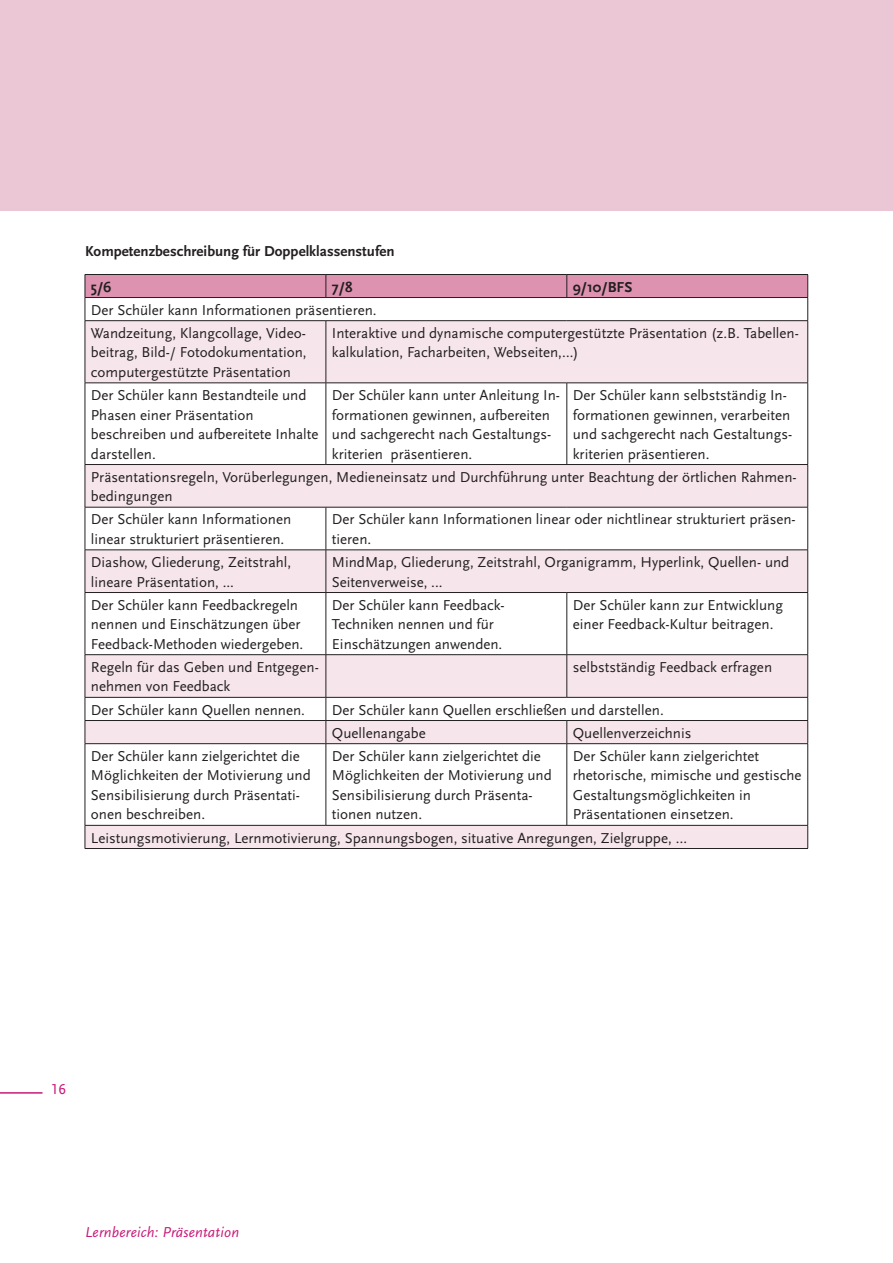
<style>
.page{position:relative;width:893px;height:1263px;background:#fff}
.page>*{position:absolute;margin:0;border:0;box-sizing:border-box;transform-origin:0 0}
.t1{font:15px/19.5px "Scala Sans LF";color:#231f20}
.t2{font:700 15px "Scala Sans";color:#231f20}
.t3{font:italic 15px "Scala Sans LF";letter-spacing:.01em;color:#c81a78}
.t4{font:15px "Scala Sans LF";color:#c81a78}
</style>
<div class="page">
<hr style="left:0;top:1092px;width:43px;height:2px;background:#c81a78">
<div style="left:0;top:0;width:893px;height:210px;background:#ebc6d4"></div>
<svg style="left:86px;top:321px;width:721px;height:527px"></svg>
<svg style="left:85px;top:274px;width:723px;height:46px"></svg>
<hr style="left:85px;top:320px;width:241px;height:1px;background:#231f20">
<hr style="left:85px;top:321px;width:1px;height:62px;background:#231f20">
<hr style="left:326px;top:320px;width:241px;height:1px;background:#231f20">
<hr style="left:326px;top:321px;width:1px;height:62px;background:#231f20">
<hr style="left:567px;top:320px;width:241px;height:1px;background:#231f20">
<hr style="left:807px;top:321px;width:1px;height:62px;background:#231f20">
<hr style="left:85px;top:383px;width:241px;height:1px;background:#231f20">
<hr style="left:85px;top:383px;width:1px;height:81px;background:#231f20">
<hr style="left:326px;top:383px;width:241px;height:1px;background:#231f20">
<hr style="left:326px;top:383px;width:1px;height:81px;background:#231f20">
<hr style="left:567px;top:383px;width:241px;height:1px;background:#231f20">
<hr style="left:567px;top:383px;width:1px;height:81px;background:#231f20">
<hr style="left:807px;top:383px;width:1px;height:81px;background:#231f20">
<hr style="left:85px;top:464px;width:241px;height:1px;background:#231f20">
<hr style="left:85px;top:465px;width:1px;height:42px;background:#231f20">
<hr style="left:326px;top:464px;width:482px;height:1px;background:#231f20">
<hr style="left:807px;top:465px;width:1px;height:42px;background:#231f20">
<hr style="left:85px;top:507px;width:241px;height:1px;background:#231f20">
<hr style="left:85px;top:507px;width:1px;height:43px;background:#231f20">
<hr style="left:326px;top:507px;width:241px;height:1px;background:#231f20">
<hr style="left:326px;top:507px;width:1px;height:43px;background:#231f20">
<hr style="left:567px;top:507px;width:241px;height:1px;background:#231f20">
<hr style="left:807px;top:507px;width:1px;height:43px;background:#231f20">
<hr style="left:85px;top:550px;width:241px;height:1px;background:#231f20">
<hr style="left:85px;top:550px;width:1px;height:42px;background:#231f20">
<hr style="left:326px;top:550px;width:241px;height:1px;background:#231f20">
<hr style="left:326px;top:550px;width:1px;height:42px;background:#231f20">
<hr style="left:567px;top:550px;width:241px;height:1px;background:#231f20">
<hr style="left:807px;top:550px;width:1px;height:42px;background:#231f20">
<hr style="left:85px;top:592px;width:241px;height:1px;background:#231f20">
<hr style="left:85px;top:593px;width:1px;height:61px;background:#231f20">
<hr style="left:326px;top:592px;width:241px;height:1px;background:#231f20">
<hr style="left:326px;top:593px;width:1px;height:61px;background:#231f20">
<hr style="left:567px;top:592px;width:241px;height:1px;background:#231f20">
<hr style="left:567px;top:593px;width:1px;height:61px;background:#231f20">
<hr style="left:807px;top:593px;width:1px;height:61px;background:#231f20">
<hr style="left:85px;top:654px;width:241px;height:1px;background:#231f20">
<hr style="left:85px;top:655px;width:1px;height:42px;background:#231f20">
<hr style="left:326px;top:654px;width:241px;height:1px;background:#231f20">
<hr style="left:326px;top:655px;width:1px;height:42px;background:#231f20">
<hr style="left:567px;top:654px;width:241px;height:1px;background:#231f20">
<hr style="left:567px;top:655px;width:1px;height:42px;background:#231f20">
<hr style="left:807px;top:655px;width:1px;height:42px;background:#231f20">
<hr style="left:85px;top:697px;width:241px;height:1px;background:#231f20">
<hr style="left:326px;top:697px;width:241px;height:1px;background:#231f20">
<hr style="left:567px;top:697px;width:241px;height:1px;background:#231f20">
<hr style="left:85px;top:720px;width:241px;height:1px;background:#231f20">
<svg style="left:85px;top:697px;width:1px;height:46px"></svg>
<hr style="left:326px;top:720px;width:241px;height:1px;background:#231f20">
<svg style="left:326px;top:697px;width:1px;height:46px"></svg>
<hr style="left:567px;top:720px;width:241px;height:1px;background:#231f20">
<svg style="left:567px;top:721px;width:1px;height:22px"></svg>
<svg style="left:807px;top:697px;width:1px;height:46px"></svg>
<hr style="left:85px;top:743px;width:241px;height:1px;background:#231f20">
<hr style="left:85px;top:744px;width:1px;height:81px;background:#231f20">
<hr style="left:326px;top:743px;width:241px;height:1px;background:#231f20">
<hr style="left:326px;top:744px;width:1px;height:81px;background:#231f20">
<hr style="left:567px;top:743px;width:241px;height:1px;background:#231f20">
<hr style="left:567px;top:744px;width:1px;height:81px;background:#231f20">
<hr style="left:807px;top:744px;width:1px;height:81px;background:#231f20">
<hr style="left:85px;top:825px;width:241px;height:1px;background:#231f20">
<svg style="left:85px;top:825px;width:1px;height:23px"></svg>
<hr style="left:326px;top:825px;width:482px;height:1px;background:#231f20">
<svg style="left:807px;top:825px;width:1px;height:23px"></svg>
<hr style="left:85px;top:848px;width:723px;height:1px;background:#231f20">
<p class="t2" style="left:85px;top:245px;width:311px">Kompetenzbeschreibung für Doppelklassenstufen</p>
<p class="t2" style="left:91px;top:281px;width:22px">5/6</p>
<p class="t2" style="left:332px;top:281px;width:22px">7/8</p>
<p class="t2" style="left:573px;top:281px;width:61px">9/10/BFS</p>
<p class="t1" style="left:91px;top:299px;width:287px;line-height:23.1px">Der Schüler kann Informationen präsentieren.<br>Wandzeitung, Klangcollage, Video-</p>
<p class="t1" style="left:91px;top:343px;width:217px">beitrag, Bild-/ Fotodokumentation, computergestützte Präsentation</p>
<p class="t1" style="left:332px;top:324px;width:468px">Interaktive und dynamische computergestützte Präsentation (z.B. Tabellen&shy;kalkulation, Facharbeiten, Webseiten,…)</p>
<p class="t1" style="left:91px;top:386px;width:229px">Der Schüler kann Bestandteile und<br>Phasen einer Präsentation beschreiben und aufbereitete Inhalte darstellen.</p>
<p class="t1" style="left:332px;top:386px;width:230px">Der Schüler kann unter Anleitung In&shy;formationen gewinnen, aufbereiten und sachgerecht nach Gestaltungs&shy;kriterien präsentieren.</p>
<p class="t1" style="left:573px;top:386px;width:221px">Der Schüler kann selbstständig In&shy;formationen gewinnen, verarbeiten und sachgerecht nach Gestaltungs&shy;kriterien präsentieren.</p>
<p class="t1" style="left:91px;top:468px;width:707px">Präsentationsregeln, Vorüberlegungen, Medieneinsatz und Durchführung unter Beachtung der örtlichen Rahmen&shy;bedingungen</p>
<p class="t1" style="left:91px;top:510px;width:202px">Der Schüler kann Informationen linear strukturiert präsentieren.</p>
<p class="t1" style="left:332px;top:510px;width:465px">Der Schüler kann Informationen linear oder nichtlinear strukturiert präsen&shy;tieren.</p>
<p class="t1" style="left:91px;top:553px;width:202px">Diashow, Gliederung, Zeitstrahl, lineare Präsentation, ...</p>
<p class="t1" style="left:332px;top:553px;width:459px">MindMap, Gliederung, Zeitstrahl, Organigramm, Hyperlink, Quellen- und<br>Seitenverweise, ...</p>
<p class="t1" style="left:91px;top:596px;width:214px">Der Schüler kann Feedbackregeln nennen und Einschätzungen über<br>Feedback-Methoden wiedergeben.</p>
<p class="t1" style="left:332px;top:596px;width:174px">Der Schüler kann Feedback-<br>Techniken nennen und für<br>Einschätzungen anwenden.</p>
<p class="t1" style="left:573px;top:596px;width:212px">Der Schüler kann zur Entwicklung einer Feedback-Kultur beitragen.</p>
<p class="t1" style="left:91px;top:658px;width:229px">Regeln für das Geben und Entgegen&shy;nehmen von Feedback</p>
<p class="t1" style="left:573px;top:658px;width:201px">selbstständig Feedback erfragen</p>
<p class="t1" style="left:91px;top:701px;width:216px">Der Schüler kann Quellen nennen.</p>
<p class="t1" style="left:332px;top:699px;width:333px;line-height:23.1px">Der Schüler kann Quellen erschließen und darstellen.<br>Quellenangabe</p>
<p class="t1" style="left:573px;top:724px;width:120px">Quellenverzeichnis</p>
<p class="t1" style="left:91px;top:747px;width:221px">Der Schüler kann zielgerichtet die<br>Möglichkeiten der Motivierung und<br>Sensibilisierung durch Präsentati&shy;onen beschreiben.</p>
<p class="t1" style="left:332px;top:747px;width:221px">Der Schüler kann zielgerichtet die<br>Möglichkeiten der Motivierung und<br>Sensibilisierung durch Präsenta&shy;tionen nutzen.</p>
<p class="t1" style="left:573px;top:747px;width:230px">Der Schüler kann zielgerichtet rhetorische, mimische und gestische<br>Gestaltungsmöglichkeiten in<br>Präsentationen einsetzen.</p>
<p class="t1" style="left:91px;top:829px;width:597px">Leistungsmotivierung, Lernmotivierung, Spannungsbogen, situative Anregungen, Zielgruppe, …</p>
<p class="t4" style="left:51px;top:1082px;width:16px">16</p>
<p class="t3" style="left:85px;top:1225px;width:156px">Lernbereich: Präsentation</p>
</div>
